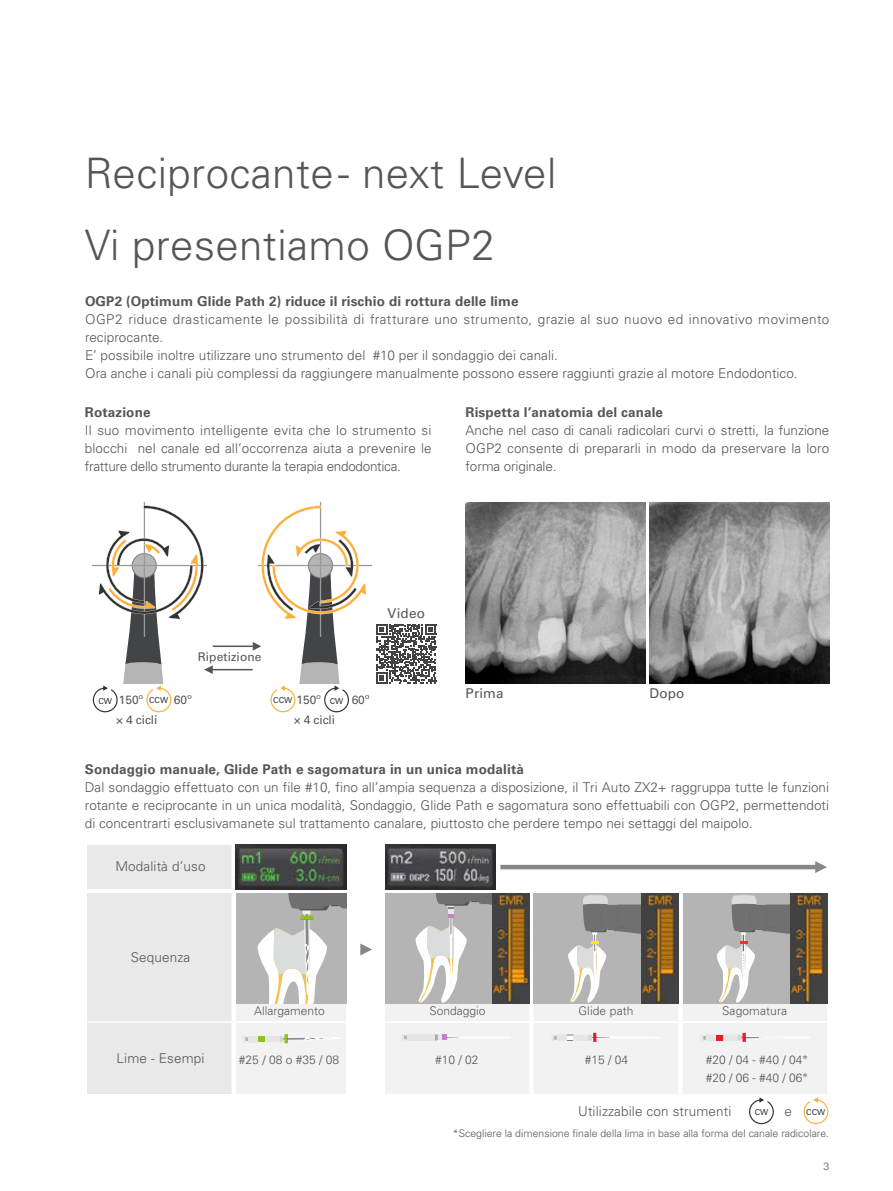
<style>
.page{position:relative;width:893px;height:1191px;background:#fff}
.page>*{position:absolute;margin:0;border:0;box-sizing:border-box;transform-origin:0 0}
.headline_1__28pt{font:300 42px "Univers LT Pro 45";letter-spacing:.01em;color:#565656}
.body_text_8pt_-_jp{font:300 13.5px/18px "Univers LT Pro 45";letter-spacing:.005em;color:#565656;text-align:justify}
.body_text_8pt_-_jp-2{font:700 13.5px "Univers LT Pro 65";letter-spacing:.01em;color:#565656}
.body_text_8pt_-_jp-3{font:300 13.5px/18px "Univers LT Pro 45";letter-spacing:.025em;color:#565656}
.caption_footnote_6pt{font:300 13.5px "Univers LT Pro 45";letter-spacing:.01em;color:#565656}
.body_text_8pt_-_jp-4{font:13.5px "Univers LT Pro 55 Roman";letter-spacing:.01em;color:#565656}
.body_text_8pt_-_jp-5{font:300 12px "Univers LT Pro 45";color:#565656}
.caption_footnote_6pt-2{font:300 12px "Univers LT Pro 45";color:#565656}
.body_text_8pt_-_jp-6{font:12px "Univers LT Pro 55 Roman";letter-spacing:-.01em;color:#565656}
.body_text_8pt_-_jp-7{font:12px "Univers LT Pro 55 Roman";letter-spacing:.01em;color:#565656}
.body_text_8pt_-_jp-8{font:300 10.5px "Univers LT Pro 45";color:#565656}
.t1{font:8.1px "Univers LT Pro 55 Roman";color:#333}
.s1{font-family:"Koz Min Pr 6 N";font-weight:400}
</style>
<div class="page">
<hr style="left:213px;top:645px;width:40px;height:2px;background:#565656">
<hr style="left:211px;top:669px;width:42px;height:1px;background:#565656">
<hr style="left:320px;top:503px;width:1px;height:134px;background:#999">
<hr style="left:258px;top:565px;width:113px;height:1px;background:#999">
<hr style="left:144px;top:503px;width:1px;height:134px;background:#999">
<svg style="left:376px;top:624px;width:60px;height:59px"></svg>
<img style="left:466px;top:503px;width:179px;height:180px">
<img style="left:649px;top:503px;width:180px;height:180px">
<svg style="left:253px;top:505px;width:113px;height:207px"></svg>
<svg style="left:93px;top:505px;width:120px;height:207px"></svg>
<div style="left:87px;top:1022px;width:147px;height:72px;background:#e9e9e9"></div>
<div style="left:236px;top:1023px;width:591px;height:71px;background:#f2f2f2"></div>
<div style="left:380px;top:1022px;width:5px;height:72px;background:#fff"></div>
<div style="left:529px;top:1022px;width:5px;height:72px;background:#fff"></div>
<div style="left:678px;top:1022px;width:5px;height:72px;background:#fff"></div>
<hr style="left:232px;top:1022px;width:4px;height:72px;background:#fff">
<div style="left:87px;top:845px;width:147px;height:44px;background:#e9e9e9"></div>
<hr style="left:232px;top:845px;width:4px;height:44px;background:#fff">
<div style="left:87px;top:893px;width:147px;height:129px;background:#e9e9e9"></div>
<div style="left:236px;top:1003px;width:591px;height:18px;background:#f2f2f2"></div>
<div style="left:380px;top:893px;width:5px;height:128px;background:#fff"></div>
<div style="left:529px;top:893px;width:5px;height:128px;background:#fff"></div>
<div style="left:678px;top:893px;width:5px;height:128px;background:#fff"></div>
<hr style="left:87px;top:1021px;width:147px;height:1px;background:#fff">
<hr style="left:232px;top:893px;width:4px;height:128px;background:#fff">
<div style="left:346px;top:887px;width:35px;height:208px;background:#fff"></div>
<svg style="left:235px;top:845px;width:592px;height:158px"></svg>
<svg style="left:258px;top:1034px;width:84px;height:9px"></svg>
<svg style="left:243px;top:1036px;width:5px;height:6px"></svg>
<div style="left:248px;top:1036px;width:10px;height:6px;background:#e6e6e6"></div>
<svg style="left:401px;top:1034px;width:6px;height:6px"></svg>
<div style="left:407px;top:1034px;width:28px;height:6px;background:#e6e6e6"></div>
<svg style="left:435px;top:1034px;width:75px;height:6px"></svg>
<svg style="left:567px;top:1035px;width:6px;height:5px"></svg>
<svg style="left:573px;top:1032px;width:87px;height:10px"></svg>
<svg style="left:551px;top:1034px;width:6px;height:7px"></svg>
<div style="left:557px;top:1034px;width:10px;height:7px;background:#e6e6e6"></div>
<svg style="left:716px;top:1032px;width:94px;height:10px"></svg>
<svg style="left:700px;top:1034px;width:6px;height:7px"></svg>
<div style="left:706px;top:1034px;width:10px;height:7px;background:#e6e6e6"></div>
<img style="left:385px;top:844px;width:110px;height:45px">
<img style="left:236px;top:844px;width:110px;height:45px">
<img style="left:790px;top:893px;width:37px;height:110px">
<img style="left:641px;top:893px;width:37px;height:110px">
<img style="left:492px;top:893px;width:37px;height:110px">
<svg style="left:749px;top:1097px;width:25px;height:27px"></svg>
<svg style="left:804px;top:1097px;width:24px;height:27px"></svg>
<p class="headline_1__28pt" style="left:85px;top:145px;width:473px">Reciprocante - next Level</p>
<p class="headline_1__28pt" style="left:85px;top:217px;width:411px">Vi presentiamo OGP2</p>
<p class="body_text_8pt_-_jp-2" style="left:85px;top:291px;width:435px">OGP2 (Optimum Glide Path 2) riduce il rischio di rottura delle lime</p>
<p class="body_text_8pt_-_jp-3" style="left:85px;top:310px;width:746px">OGP2 riduce drasticamente le possibilità di fratturare uno strumento, grazie al suo nuovo ed innovativo movimento reciprocante.</p>
<p class="body_text_8pt_-_jp" style="left:85px;top:346px;width:474px">E’ possibile inoltre utilizzare uno strumento del #10 per il sondaggio dei canali.</p>
<p class="body_text_8pt_-_jp" style="left:85px;top:364px;width:714px">Ora anche i canali più complessi da raggiungere manualmente possono essere raggiunti grazie al motore Endodontico.</p>
<p class="body_text_8pt_-_jp-2" style="left:85px;top:403px;width:67px">Rotazione</p>
<p class="body_text_8pt_-_jp" style="left:85px;top:421px;width:348px">Il suo movimento intelligente evita che lo strumento si blocchi nel canale ed all’occorrenza aiuta a prevenire le fratture dello strumento durante la terapia endodontica.</p>
<p class="body_text_8pt_-_jp-2" style="left:466px;top:403px;width:199px">Rispetta l’anatomia del canale</p>
<p class="body_text_8pt_-_jp" style="left:466px;top:421px;width:365px">Anche nel caso di canali radicolari curvi o stretti, la funzione OGP2 consente di prepararli in modo da preservare la loro forma originale.</p>
<p class="body_text_8pt_-_jp-7" style="left:198px;top:648px;width:65px">Ripetizione</p>
<p class="body_text_8pt_-_jp-6" style="left:119px;top:692px;width:26px">150º</p>
<p class="body_text_8pt_-_jp-6" style="left:174px;top:692px;width:19px">60º</p>
<p class="body_text_8pt_-_jp-6" style="left:297px;top:692px;width:26px">150º</p>
<p class="body_text_8pt_-_jp-6" style="left:352px;top:692px;width:19px">60º</p>
<p class="t1" style="left:99px;top:695px;width:15px">CW</p>
<p class="t1" style="left:149px;top:695px;width:21px">CCW</p>
<p class="t1" style="left:273px;top:695px;width:21px">CCW</p>
<p class="t1" style="left:330px;top:695px;width:15px">CW</p>
<p class="body_text_8pt_-_jp-6" style="left:116px;top:711px;width:43px">× 4 cicli</p>
<p class="body_text_8pt_-_jp-6" style="left:294px;top:711px;width:43px">× 4 cicli</p>
<p class="body_text_8pt_-_jp-4" style="left:388px;top:604px;width:39px">Video</p>
<p class="body_text_8pt_-_jp-4" style="left:466px;top:683px;width:40px">Prima</p>
<p class="body_text_8pt_-_jp-4" style="left:649px;top:683px;width:36px">Dopo</p>
<p class="body_text_8pt_-_jp-2" style="left:85px;top:759px;width:440px">Sondaggio manuale, Glide Path e sagomatura in un unica modalità</p>
<p class="body_text_8pt_-_jp" style="left:85px;top:777px;width:746px">Dal sondaggio effettuato con un file #10, fino all’ampia sequenza a disposizione, il Tri Auto ZX2+ raggruppa tutte le funzioni rotante e reciprocante in un unica modalità, Sondaggio, Glide Path e sagomatura sono effettuabili con OGP2, permettendoti di concentrarti esclusivamanete sul trattamento canalare, piuttosto che perdere tempo nei settaggi del maipolo.</p>
<p class="caption_footnote_6pt" style="left:115px;top:857px;width:92px">Modalità d’uso</p>
<p class="caption_footnote_6pt" style="left:131px;top:948px;width:61px">Sequenza</p>
<p class="caption_footnote_6pt" style="left:117px;top:1049px;width:89px">Lime - Esempi</p>
<p class="caption_footnote_6pt-2" style="left:254px;top:1003px;width:72px">Allargamento</p>
<p class="caption_footnote_6pt-2" style="left:429px;top:1003px;width:58px">Sondaggio</p>
<p class="caption_footnote_6pt-2" style="left:578px;top:1003px;width:57px">Glide path</p>
<p class="caption_footnote_6pt-2" style="left:722px;top:1003px;width:67px">Sagomatura</p>
<p class="body_text_8pt_-_jp-5" style="left:239px;top:1051px;width:102px">#25 / 08 o #35 / 08</p>
<p class="body_text_8pt_-_jp-5" style="left:435px;top:1051px;width:45px">#10 / 02</p>
<p class="body_text_8pt_-_jp-5" style="left:585px;top:1051px;width:45px">#15 / 04</p>
<p class="body_text_8pt_-_jp-5" style="left:706px;top:1051px;width:104px">#20 / 04 - #40 / 04<span class="s1">*</span></p>
<p class="body_text_8pt_-_jp-5" style="left:706px;top:1069px;width:104px">#20 / 06 - #40 / 06<span class="s1">*</span></p>
<p class="caption_footnote_6pt" style="left:578px;top:1102px;width:155px">Utilizzabile con strumenti</p>
<p class="caption_footnote_6pt" style="left:784px;top:1102px;width:9px">e</p>
<p class="t1" style="left:755px;top:1106px;width:15px">CW</p>
<p class="t1" style="left:806px;top:1106px;width:21px">CCW</p>
<p class="body_text_8pt_-_jp-8" style="left:453px;top:1126px;width:378px">*Scegliere la dimensione finale della lima in base alla forma del canale radicolare.</p>
<p class="body_text_8pt_-_jp-8" style="left:823px;top:1159px;width:7px">3</p>
</div>
